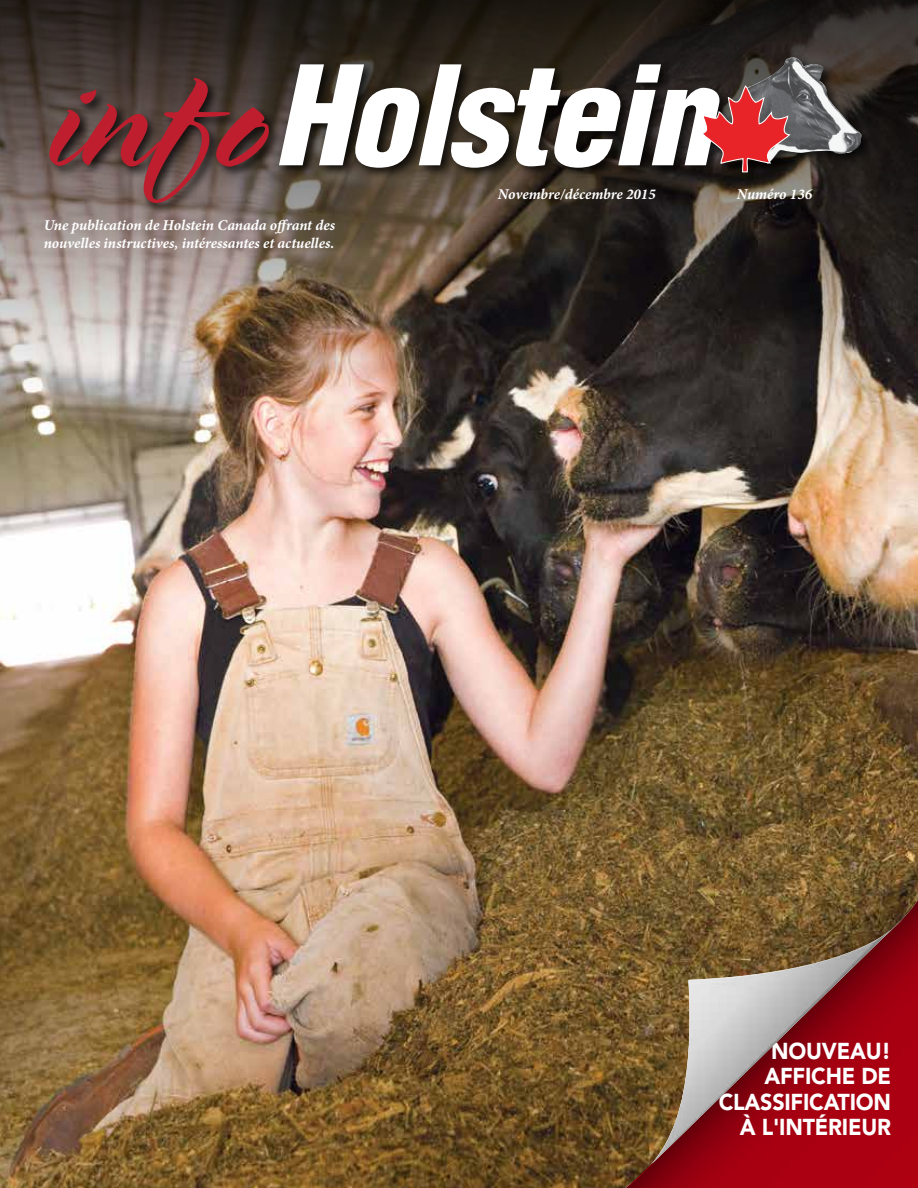
<style>
.page{position:relative;width:918px;height:1188px;background:#fff}
.page>*{position:absolute;margin:0;border:0;box-sizing:border-box;transform-origin:0 0}
.t1{font:italic 900 condensed 134.55px "Helvetica LT Std";letter-spacing:-.02em;color:#fff}
.t2{font:900 22.8px/25.3px "Avenir LT Std";letter-spacing:-.01em;color:#fff;text-align:right;scale:.94 1}
.t3{font:italic 700 15px/18px "Minion Pro";letter-spacing:-.005em;color:#fff}
.s1{font-family:"Spring LP Std";font-weight:400;font-style:normal;font-stretch:normal;font-size:159.3px;color:#be1e2d}
</style>
<div class="page">
<img style="left:0;top:408px;width:918px;height:780px">
<img style="left:0;top:0;width:918px;height:408px">
<div style="left:46px;top:54px;width:828px;height:162px;background:#000;opacity:.75"></div>
<img style="left:735px;top:57px;width:127px;height:107px">
<svg style="left:700px;top:85px;width:92px;height:88px"></svg>
<svg style="left:498px;top:799px;width:420px;height:25px"></svg>
<svg style="left:498px;top:824px;width:420px;height:364px"></svg>
<svg style="left:651px;top:915px;width:256px;height:249px"></svg>
<img style="left:651px;top:919px;width:253px;height:245px">
<h1 class="t1" style="left:48px;top:31px;width:666px"><span class="s1">info</span>Holstein</h1>
<p class="t3" style="left:498px;top:185px;width:159px">Novembre/décembre 2015</p>
<p class="t3" style="left:737px;top:185px;width:77px">Numéro 136</p>
<p class="t3" style="left:44px;top:216px;width:293px">Une publication de Holstein Canada offrant des nouvelles instructives, intéressantes et actuelles.</p>
<h2 class="t2" style="left:719px;top:1038px;width:185px">NOUVEAU!<br>AFFICHE DE<br>CLASSIFICATION<br>À L'INTÉRIEUR</h2>
</div>
